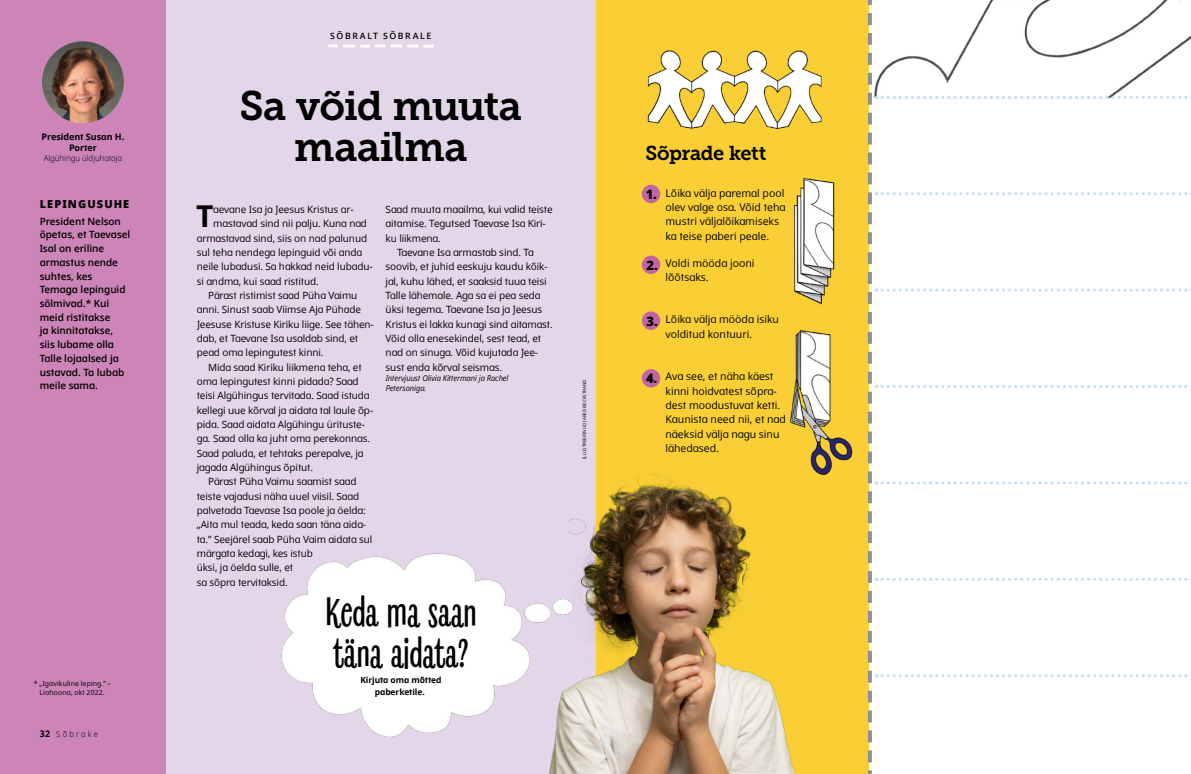
<style>
.page{position:relative;width:1191px;height:774px;background:#fff}
.page>*{position:absolute;margin:0;border:0;box-sizing:border-box;transform-origin:0 0}
.artcl2_p1_aside_info_first{font:700 41px/41px "Revla Sans";letter-spacing:-.01em;color:#000}
.artl2_h1_next_Museo{font:41px/41px "Museo Slablds Lat 700";letter-spacing:-.025em;color:#000;text-align:center}
.artlc1_p1_first{font:700 30.1px "Dots Solidlds Lat";color:#000}
.artcl2_h1_next{font:20px "Museo Slablds Lat 700";letter-spacing:-.02em;color:#000}
.artcl2_p1_decimal-1{font:800 13px "Dots Solidlds Lat";color:#000}
.artcl1_p1_title_aside_sidebar{font:800 11px "Dots Solidlds Lat";letter-spacing:.1em;color:#000}
.artcl2_p1_decimal-1-2{font:10.5px/14.4px "Dots Solidlds Lat";color:#000}
.artcl1_p1{font:10px/14.3px "Dots Solidlds Lat";letter-spacing:-.01em;color:#000}
.artcl1_p1_aside_sidebar_first{font:600 10px/13.7px "Dots Solidlds Lat";letter-spacing:-.005em;color:#000}
.artlc1_p1_first-2{font:10px "Dots Solidlds Lat";letter-spacing:-.01em;color:#000}
.artlc1_p1_author-name{font:700 9px/10.5px "Dots Solidlds Lat";letter-spacing:-.005em;color:#000;text-align:center}
.p1_series-title{font:600 8.8px "Dots Solidlds Lat";letter-spacing:.175em;color:#000}
.artcl2_p1_aside_info_first-2{font:700 8.5px/11.7px "Dots Solidlds Lat";letter-spacing:-.01em;color:#000;text-align:center}
.t1{font:300 8.2px "Dots Solidlds Lat";letter-spacing:.28em;color:#000;scale:.95 1}
.artcl1_p1_event{font:italic 8px/10px "Dots Solidlds Lat";letter-spacing:-.01em;color:#000;scale:.95 1}
.artcl1_p1_author-role{font:300 8px "Dots Solidlds Lat";letter-spacing:-.005em;color:#000}
.artcl1_p1_note_symbol-1_only{font:7px/9.5px "Dots Solidlds Lat";letter-spacing:.015em;color:#000;text-align:center}
.artcl1_p1_figure_image_credit_first{font:4.5px "Dots Solidlds Lat";color:#000}
.s1{font-weight:700;font-size:9.2px}
.s2{font-family:"Myriad Pro";font-size:8.5px;color:#969798}
</style>
<div class="page">
<div style="left:595px;top:0;width:273px;height:774px;background:#f9cf35"></div>
<img style="left:595px;top:167px;width:258px;height:308px">
<div style="left:642px;top:185px;width:18px;height:18px;background:#c264a2;border-radius:50%"></div>
<div style="left:642px;top:256px;width:18px;height:18px;background:#c264a2;border-radius:50%"></div>
<div style="left:642px;top:311px;width:18px;height:19px;background:#c264a2;border-radius:50%"></div>
<div style="left:642px;top:369px;width:18px;height:18px;background:#c264a2;border-radius:50%"></div>
<img style="left:647px;top:50px;width:175px;height:79px">
<div style="left:166px;top:0;width:429px;height:774px;background:#e4d6e9"></div>
<svg style="left:328px;top:44px;width:106px;height:4px"></svg>
<div style="left:0;top:0;width:166px;height:774px;background:#cd84b6"></div>
<img style="left:42px;top:41px;width:82px;height:82px;border-radius:41px">
<img style="left:281px;top:553px;width:243px;height:184px">
<img style="left:524px;top:455px;width:292px;height:319px">
<svg style="left:868px;top:0;width:323px;height:774px"></svg>
<p class="p1_series-title" style="left:330px;top:29px;width:103px">SÕBRALT SÕBRALE</p>
<p class="artl2_h1_next_Museo" style="left:239px;top:84px;width:284px">Sa võid muuta maailma</p>
<p class="artlc1_p1_author-name" style="left:42px;top:132px;width:84px">President Susan H.<br>Porter</p>
<p class="artcl1_p1_author-role" style="left:44px;top:152px;width:80px">Algühingu üldjuhataja</p>
<p class="artcl2_h1_next" style="left:645px;top:137px;width:122px">Sõprade kett</p>
<p class="artcl1_p1_title_aside_sidebar" style="left:40px;top:196px;width:91px">LEPINGUSUHE</p>
<p class="artcl1_p1_aside_sidebar_first" style="left:40px;top:214px;width:92px">President Nelson õpetas, et Taevasel<br>Isal on eriline armastus nende suhtes, kes<br>Temaga lepinguid sõlmivad.* Kui meid ristitakse<br>ja kinnitatakse, siis lubame olla<br>Talle lojaalsed ja ustavad. Ta lubab meile sama.</p>
<p class="artcl1_p1_note_symbol-1_only" style="left:34px;top:678px;width:79px">* „Igavikuline leping.” –<br>Liahoona, okt 2022.</p>
<p class="t1" style="left:40px;top:728px;width:63px"><span class="s1">32</span> Sõbrake</p>
<p class="artlc1_p1_first" style="left:196px;top:194px;width:19px">T</p>
<p class="artlc1_p1_first-2" style="left:213px;top:202px;width:142px">aevane Isa ja Jeesus Kristus ar-</p>
<p class="artlc1_p1_first-2" style="left:213px;top:216px;width:155px">mastavad sind nii palju. Kuna nad</p>
<p class="artlc1_p1_first-2" style="left:197px;top:231px;width:172px">armastavad sind, siis on nad palunud</p>
<p class="artlc1_p1_first-2" style="left:197px;top:245px;width:167px">sul teha nendega lepinguid või anda</p>
<p class="artlc1_p1_first-2" style="left:197px;top:259px;width:177px">neile lubadusi. Sa hakkad neid lubadu-</p>
<p class="artlc1_p1_first-2" style="left:197px;top:274px;width:123px">si andma, kui saad ristitud.</p>
<p class="artcl1_p1" style="left:197px;top:288px;width:179px;text-indent:11px">Pärast ristimist saad Püha Vaimu anni. Sinust saab Viimse Aja Pühade Jeesuse Kristuse Kiriku liige. See tähen&shy;dab, et Taevane Isa usaldab sind, et pead oma lepingutest kinni.</p>
<p class="artcl1_p1" style="left:197px;top:360px;width:178px;text-indent:11px">Mida saad Kiriku liikmena teha, et oma lepingutest kinni pidada? Saad teisi Algühingus tervitada. Saad istuda kellegi uue kõrval ja aidata tal laule õp&shy;pida. Saad aidata Algühingu ürituste&shy;ga. Saad olla ka juht oma perekonnas.<br>Saad paluda, et tehtaks perepalve, ja jagada Algühingus õpitut.</p>
<p class="artcl1_p1" style="left:197px;top:474px;width:177px;text-indent:11px">Pärast Püha Vaimu saamist saad teiste vajadusi näha uuel viisil. Saad palvetada Taevase Isa poole ja öelda: „Aita mul teada, keda saan täna aida&shy;ta.” Seejärel saab Püha Vaim aidata sul märgata kedagi, kes istub<br>üksi, ja öelda sulle, et<br>sa sõpra tervitaksid.</p>
<p class="artcl1_p1" style="left:386px;top:202px;width:168px">Saad muuta maailma, kui valid teiste aitamise. Tegutsed Taevase Isa Kiri&shy;ku liikmena.</p>
<p class="artcl1_p1" style="left:386px;top:245px;width:169px;text-indent:11px">Taevane Isa armastab sind. Ta soovib, et juhid eeskuju kaudu kõik&shy;jal, kuhu lähed, et saaksid tuua teisi Talle lähemale. Aga sa ei pea seda üksi tegema. Taevane Isa ja Jeesus Kristus ei lakka kunagi sind aitamast.<br>Võid olla enesekindel, sest tead, et nad on sinuga. Võid kujutada Jee&shy;sust enda kõrval seismas. <span class="s2">●</span></p>
<p class="artcl1_p1_event" style="left:386px;top:373px;width:131px">Intervjuust Olivia Kittermani ja Rachel<br>Petersoniga.</p>
<p class="artcl2_p1_aside_info_first" style="left:325px;top:592px;width:153px">Keda ma saan täna aidata?</p>
<p class="artcl2_p1_aside_info_first-2" style="left:360px;top:674px;width:83px">Kirjuta oma mõtted paberketile.</p>
<p class="artcl1_p1_figure_image_credit_first" style="left:581px;top:459px;width:81px;rotate:-90deg">ILLUSTREERINUD JARED BECKSTRAND</p>
<p class="artcl2_p1_decimal-1" style="left:645px;top:184px;width:13px">1.</p>
<p class="artcl2_p1_decimal-1" style="left:646px;top:255px;width:13px">2.</p>
<p class="artcl2_p1_decimal-1" style="left:646px;top:311px;width:13px">3.</p>
<p class="artcl2_p1_decimal-1" style="left:646px;top:368px;width:13px">4.</p>
<p class="artcl2_p1_decimal-1-2" style="left:665px;top:186px;width:121px">Lõika välja paremal pool olev valge osa. Võid teha mustri väljalõikamiseks ka teise paberi peale.</p>
<p class="artcl2_p1_decimal-1-2" style="left:665px;top:256px;width:90px">Voldi mööda jooni lõõtsaks.</p>
<p class="artcl2_p1_decimal-1-2" style="left:665px;top:312px;width:115px">Lõika välja mööda isiku volditud kontuuri.</p>
<p class="artcl2_p1_decimal-1-2" style="left:665px;top:369px;width:122px">Ava see, et näha käest kinni hoidvatest sõpra&shy;dest moodustuvat ketti.<br>Kaunista need nii, et nad näeksid välja nagu sinu lähedased.</p>
</div>
